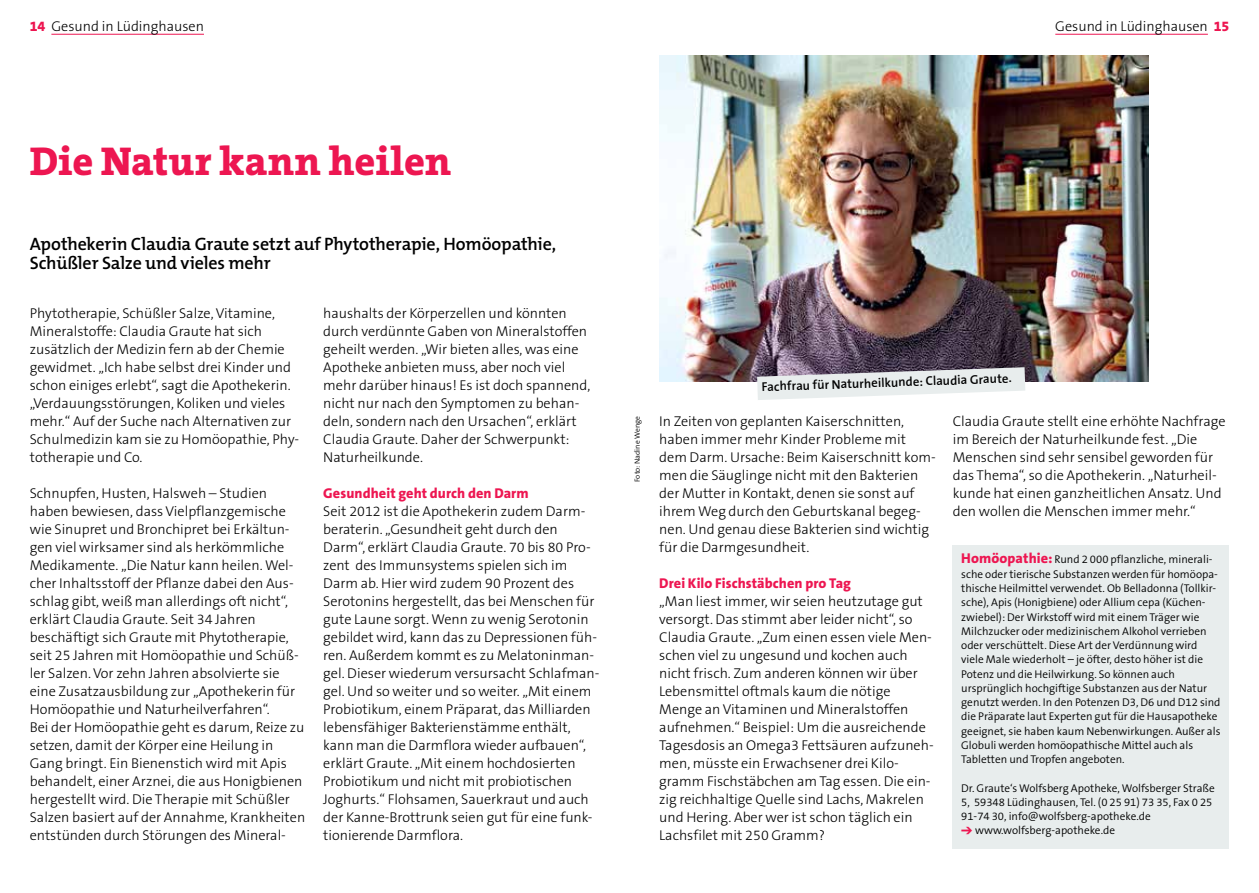
<style>
.page{position:relative;width:1259px;height:893px;background:#fff}
.page>*{position:absolute;margin:0;border:0;box-sizing:border-box;transform-origin:0 0}
.t1{font:800 40.5px "The Serif B8";letter-spacing:-.005em;color:#ed1651}
.t2{font:600 18px/19.5px "The Mix B6";letter-spacing:-.01em;color:#000}
.t3{font:300 14.25px/18px "The Sans B3";color:#000}
.t4{font:800 14.25px "The Sans B8";letter-spacing:.005em;color:#ed1651}
.t5{font:600 12.75px "The Sans B6";color:#000}
.t6{font:300 11.25px/14.2px "The Sans B4";color:#000}
.t7{font:300 7.5px "The Sans B4";color:#000}
.s1{font-family:"The Sans B8";font-weight:800;color:#ed1651}
.s2{font-family:"The Sans B8";font-weight:800;font-size:14.25px;color:#ed1651}
.s3{color:#ed1651}
</style>
<div class="page">
<hr style="left:1055px;top:34px;width:153px;height:1px;background:#ed1651">
<hr style="left:51px;top:34px;width:153px;height:1px;background:#ed1651">
<img style="left:659px;top:56px;width:489px;height:326px">
<svg style="left:757px;top:367px;width:268px;height:33px;background:#d6d7da"></svg>
<div style="left:952px;top:545px;width:277px;height:303px;background:#e8eded"></div>
<p class="t3" style="left:30px;top:18px;width:176px"><span class="s1">14</span> Gesund in Lüdinghausen</p>
<p class="t3" style="left:1055px;top:18px;width:175px">Gesund in Lüdinghausen <span class="s1">15</span></p>
<h1 class="t1" style="left:30px;top:140px;width:423px">Die Natur kann heilen</h1>
<p class="t2" style="left:30px;top:234px;width:528px">Apothekerin Claudia Graute setzt auf Phytotherapie, Homöopathie,<br>Schüßler Salze und vieles mehr</p>
<p class="t3" style="left:30px;top:305px;width:271px">Phytotherapie, Schüßler Salze, Vitamine, Mineralstoffe: Claudia Graute hat sich zusätzlich der Medizin fern ab der Chemie gewidmet. „Ich habe selbst drei Kinder und schon einiges erlebt“, sagt die Apothekerin. „Verdauungsstörungen, Koliken und vieles mehr.“ Auf der Suche nach Alternativen zur Schulmedizin kam sie zu Homöopathie, Phy&shy;totherapie und Co.</p>
<p class="t3" style="left:30px;top:485px;width:277px">Schnupfen, Husten, Halsweh – Studien haben bewiesen, dass Vielpflanzgemische wie Sinupret und Bronchipret bei Erkältun&shy;gen viel wirksamer sind als herkömmliche Medikamente. „Die Natur kann heilen. Wel&shy;cher Inhaltsstoff der Pflanze dabei den Aus&shy;schlag gibt, weiß man allerdings oft nicht“, erklärt Claudia Graute. Seit 34 Jahren beschäftigt sich Graute mit Phytotherapie, seit 25 Jahren mit Homöopathie und Schüß&shy;ler Salzen. Vor zehn Jahren absolvierte sie eine Zusatzausbildung zur „Apothekerin für Homöopathie und Naturheilverfahren“.<br>Bei der Homöopathie geht es darum, Reize zu setzen, damit der Körper eine Heilung in Gang bringt. Ein Bienenstich wird mit Apis behandelt, einer Arznei, die aus Honigbienen hergestellt wird. Die Therapie mit Schüßler Salzen basiert auf der Annahme, Krankheiten entstünden durch Störungen des Mineral-</p>
<p class="t3" style="left:323px;top:305px;width:269px">haushalts der Körperzellen und könnten durch verdünnte Gaben von Mineralstoffen geheilt werden. „Wir bieten alles, was eine Apotheke anbieten muss, aber noch viel mehr darüber hinaus! Es ist doch spannend, nicht nur nach den Symptomen zu behan&shy;deln, sondern nach den Ursachen“, erklärt Claudia Graute. Daher der Schwerpunkt:<br>Naturheilkunde.</p>
<p class="t4" style="left:323px;top:486px;width:207px">Gesundheit geht durch den Darm</p>
<p class="t3" style="left:323px;top:503px;width:278px">Seit 2012 ist die Apothekerin zudem Darm&shy;beraterin. „Gesundheit geht durch den Darm“, erklärt Claudia Graute. 70 bis 80 Pro&shy;zent des Immunsystems spielen sich im Darm ab. Hier wird zudem 90 Prozent des Serotonins hergestellt, das bei Menschen für gute Laune sorgt. Wenn zu wenig Serotonin gebildet wird, kann das zu Depressionen füh&shy;ren. Außerdem kommt es zu Melatoninman&shy;gel. Dieser wiederum versursacht Schlafman&shy;gel. Und so weiter und so weiter. „Mit einem Probiotikum, einem Präparat, das Milliarden lebensfähiger Bakterienstämme enthält, kann man die Darmflora wieder aufbauen“, erklärt Graute. „Mit einem hochdosierten Probiotikum und nicht mit probiotischen Joghurts.“ Flohsamen, Sauerkraut und auch der Kanne-Brottrunk seien gut für eine funk&shy;tionierende Darmflora.</p>
<p class="t7" style="left:633px;top:482px;width:67px;rotate:-90deg">Foto: Nadine Wenge</p>
<p class="t5" style="left:761px;top:380px;width:252px;rotate:-2deg">Fachfrau für Naturheilkunde: Claudia Graute.</p>
<p class="t3" style="left:659px;top:413px;width:278px">In Zeiten von geplanten Kaiserschnitten, haben immer mehr Kinder Probleme mit dem Darm. Ursache: Beim Kaiserschnitt kom&shy;men die Säuglinge nicht mit den Bakterien der Mutter in Kontakt, denen sie sonst auf ihrem Weg durch den Geburtskanal begeg&shy;nen. Und genau diese Bakterien sind wichtig für die Darmgesundheit.</p>
<p class="t4" style="left:659px;top:576px;width:193px">Drei Kilo Fischstäbchen pro Tag</p>
<p class="t3" style="left:659px;top:593px;width:276px">„Man liest immer, wir seien heutzutage gut versorgt. Das stimmt aber leider nicht“, so Claudia Graute. „Zum einen essen viele Men&shy;schen viel zu ungesund und kochen auch nicht frisch. Zum anderen können wir über Lebensmittel oftmals kaum die nötige Menge an Vitaminen und Mineralstoffen aufnehmen.“ Beispiel: Um die ausreichende Tagesdosis an Omega3 Fettsäuren aufzuneh&shy;men, müsste ein Erwachsener drei Kilo&shy;gramm Fischstäbchen am Tag essen. Die ein&shy;zig reichhaltige Quelle sind Lachs, Makrelen und Hering. Aber wer ist schon täglich ein Lachsfilet mit 250 Gramm?</p>
<p class="t3" style="left:952px;top:413px;width:274px">Claudia Graute stellt eine erhöhte Nachfrage im Bereich der Naturheilkunde fest. „Die Menschen sind sehr sensibel geworden für das Thema“, so die Apothekerin. „Naturheil&shy;kunde hat einen ganzheitlichen Ansatz. Und den wollen die Menschen immer mehr.“</p>
<p class="t6" style="left:961px;top:553px;width:261px"><span class="s2">Homöopathie:</span> Rund 2 000 pflanzliche, minerali&shy;sche oder tierische Substanzen werden für homöopa&shy;thische Heilmittel verwendet. Ob Belladonna (Tollkir&shy;sche), Apis (Honigbiene) oder Allium cepa (Küchen&shy;zwiebel): Der Wirkstoff wird mit einem Träger wie Milchzucker oder medizinischem Alkohol verrieben oder verschüttelt. Diese Art der Verdünnung wird viele Male wiederholt – je öfter, desto höher ist die Potenz und die Heilwirkung. So können auch ursprünglich hochgiftige Substanzen aus der Natur genutzt werden. In den Potenzen D3, D6 und D12 sind die Präparate laut Experten gut für die Hausapotheke geeignet, sie haben kaum Nebenwirkungen. Außer als Globuli werden homöopathische Mittel auch als Tabletten und Tropfen angeboten.</p>
<p class="t6" style="left:961px;top:781px;width:255px">Dr. Graute‘s Wolfsberg Apotheke, Wolfsberger Straße<br>5, 59348 Lüdinghausen, Tel. (0 25 91) 73 35, Fax 0 25<br>91-74 30, info@wolfsberg-apotheke.de</p>
<p class="t6" style="left:961px;top:824px;width:155px"><span class="s3">➔</span> www.wolfsberg-apotheke.de</p>
</div>
